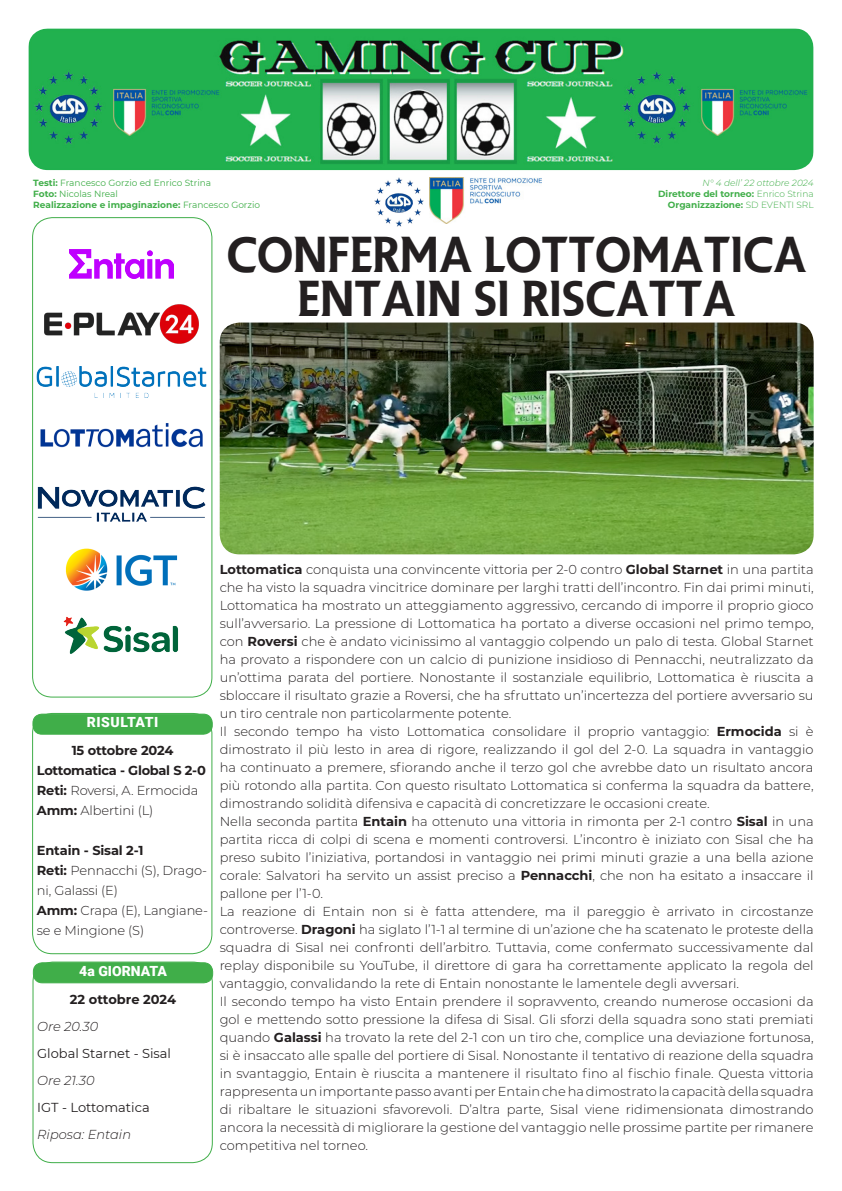
<style>
.page{position:relative;width:842px;height:1191px;background:#fff}
.page>*{position:absolute;margin:0;border:0;box-sizing:border-box;transform-origin:0 0}
.t1{font:48px/44px "Premier League";color:#231f20;text-align:center}
.t2{font:900 14px "Roboto";color:#fff}
.t3{font:900 14px "Roboto";letter-spacing:.035em;color:#fff}
.t4{font:300 13px/18px "Montserrat";color:#231f20}
.t5{font:700 13px/20px "Montserrat";letter-spacing:-.02em;color:#231f20}
.t6{font:13px "Montserrat";color:#231f20}
.t7{font:italic 300 13px "Montserrat";color:#231f20}
.t8{font:9px/10.8px "Montserrat";color:#40ae49}
.t9{font:700 9px/10.8px "Montserrat";color:#40ae49;text-align:right}
.s1{font-weight:700}
.s2{font-weight:300;font-style:italic}
.s3{font-weight:300}
</style>
<div class="page">
<img style="left:28px;top:28px;width:786px;height:142px">
<img style="left:429px;top:177px;width:112px;height:47px">
<img style="left:375px;top:177px;width:48px;height:49px">
<img style="left:65px;top:548px;width:113px;height:43px">
<img style="left:40px;top:423px;width:163px;height:25px">
<img style="left:70px;top:249px;width:103px;height:29px">
<img style="left:36px;top:367px;width:171px;height:31px">
<img style="left:37px;top:486px;width:169px;height:36px">
<img style="left:63px;top:616px;width:115px;height:38px">
<img style="left:44px;top:304px;width:155px;height:40px">
<div style="left:32px;top:217px;width:180px;height:480px;border:1px solid #40ae49;border-radius:20px"></div>
<img style="left:220px;top:322px;width:594px;height:232px">
<div style="left:32px;top:713px;width:180px;height:241px;border:1px solid #40ae49;border-radius:20px"></div>
<div style="left:33px;top:714px;width:179px;height:20px;background:#40ae49;border-radius:9px"></div>
<div style="left:32px;top:713px;width:181px;height:21px;border:1px solid #40ae49;border-radius:9px"></div>
<div style="left:33px;top:961px;width:180px;height:202px;border:1px solid #40ae49;border-radius:20px"></div>
<div style="left:33px;top:962px;width:180px;height:20px;background:#40ae49;border-radius:9px"></div>
<div style="left:33px;top:962px;width:180px;height:21px;border:1px solid #40ae49;border-radius:9px"></div>
<p class="t8" style="left:33px;top:177px;width:228px"><span class="s1">Testi:</span> Francesco Gorzio ed Enrico Strina<br><span class="s1">Foto:</span> Nicolas Nreal<br><span class="s1">Realizzazione e impaginazione:</span> Francesco Gorzio</p>
<p class="t9" style="left:658px;top:177px;width:157px"><span class="s2">N° 4 dell’ 22 ottobre 2024<br></span>Direttore del torneo: <span class="s3">Enrico Strina<br></span>Organizzazione: <span class="s3">SD EVENTI SRL</span></p>
<h1 class="t1" style="left:227px;top:234px;width:581px">CONFERMA LOTTOMATICA<br>ENTAIN SI RISCATTA</h1>
<p class="t3" style="left:87px;top:712px;width:73px">RISULTATI</p>
<p class="t5" style="left:37px;top:740px;width:170px;text-indent:35px">15 ottobre 2024<br>Lottomatica - Global S 2-0<br>Reti: <span class="s3">Roversi, A. Ermocida<br></span>Amm: <span class="s3">Albertini (L)</span></p>
<p class="t4" style="left:37px;top:840px;width:173px;line-height:20px"><span class="s1">Entain - Sisal 2-1<br>Reti:</span> Pennacchi (S), Drago&shy;ni, Galassi (E)<br><span class="s1">Amm:</span> Crapa (E), Langiane&shy;se e Mingione (S)</p>
<p class="t2" style="left:79px;top:961px;width:90px">4a GIORNATA</p>
<p class="t5" style="left:70px;top:988px;width:108px">22 ottobre 2024</p>
<p class="t7" style="left:37px;top:1017px;width:63px">Ore 20.30</p>
<p class="t6" style="left:37px;top:1044px;width:135px">Global Starnet - Sisal</p>
<p class="t7" style="left:37px;top:1071px;width:59px">Ore 21.30</p>
<p class="t6" style="left:37px;top:1098px;width:114px">IGT - Lottomatica</p>
<p class="t7" style="left:37px;top:1125px;width:95px">Riposa: Entain</p>
<p class="t4" style="left:220px;top:560px;width:595px"><span class="s1">Lottomatica</span> conquista una convincente vittoria per 2-0 contro <span class="s1">Global Starnet</span> in una partita che ha visto la squadra vincitrice dominare per larghi tratti dell’incontro. Fin dai primi minuti, Lottomatica ha mostrato un atteggiamento aggressivo, cercando di imporre il proprio gioco sull’avversario. La pressione di Lottomatica ha portato a diverse occasioni nel primo tempo, con <span class="s1">Roversi</span> che è andato vicinissimo al vantaggio colpendo un palo di testa. Global Starnet ha provato a rispondere con un calcio di punizione insidioso di Pennacchi, neutralizzato da un’ottima parata del portiere. Nonostante il sostanziale equilibrio, Lottomatica è riuscita a sbloccare il risultato grazie a Roversi, che ha sfruttato un’incertezza del portiere avversario su un tiro centrale non particolarmente potente.<br>Il secondo tempo ha visto Lottomatica consolidare il proprio vantaggio: <span class="s1">Ermocida</span> si è dimostrato il più lesto in area di rigore, realizzando il gol del 2-0. La squadra in vantaggio ha continuato a premere, sfiorando anche il terzo gol che avrebbe dato un risultato ancora più rotondo alla partita. Con questo risultato Lottomatica si conferma la squadra da battere, dimostrando solidità difensiva e capacità di concretizzare le occasioni create.<br>Nella seconda partita <span class="s1">Entain</span> ha ottenuto una vittoria in rimonta per 2-1 contro <span class="s1">Sisal</span> in una partita ricca di colpi di scena e momenti controversi. L’incontro è iniziato con Sisal che ha preso subito l’iniziativa, portandosi in vantaggio nei primi minuti grazie a una bella azione corale: Salvatori ha servito un assist preciso a <span class="s1">Pennacchi</span>, che non ha esitato a insaccare il pallone per l’1-0.<br>La reazione di Entain non si è fatta attendere, ma il pareggio è arrivato in circostanze controverse. <span class="s1">Dragoni</span> ha siglato l’1-1 al termine di un’azione che ha scatenato le proteste della squadra di Sisal nei confronti dell’arbitro. Tuttavia, come confermato successivamente dal replay disponibile su YouTube, il direttore di gara ha correttamente applicato la regola del vantaggio, convalidando la rete di Entain nonostante le lamentele degli avversari.<br>Il secondo tempo ha visto Entain prendere il sopravvento, creando numerose occasioni da gol e mettendo sotto pressione la difesa di Sisal. Gli sforzi della squadra sono stati premiati quando <span class="s1">Galassi</span> ha trovato la rete del 2-1 con un tiro che, complice una deviazione fortunosa, si è insaccato alle spalle del portiere di Sisal. Nonostante il tentativo di reazione della squadra in svantaggio, Entain è riuscita a mantenere il risultato fino al fischio finale. Questa vittoria rappresenta un importante passo avanti per Entain che ha dimostrato la capacità della squadra di ribaltare le situazioni sfavorevoli. D’altra parte, Sisal viene ridimensionata dimostrando ancora la necessità di migliorare la gestione del vantaggio nelle prossime partite per rimanere competitiva nel torneo.</p>
</div>
